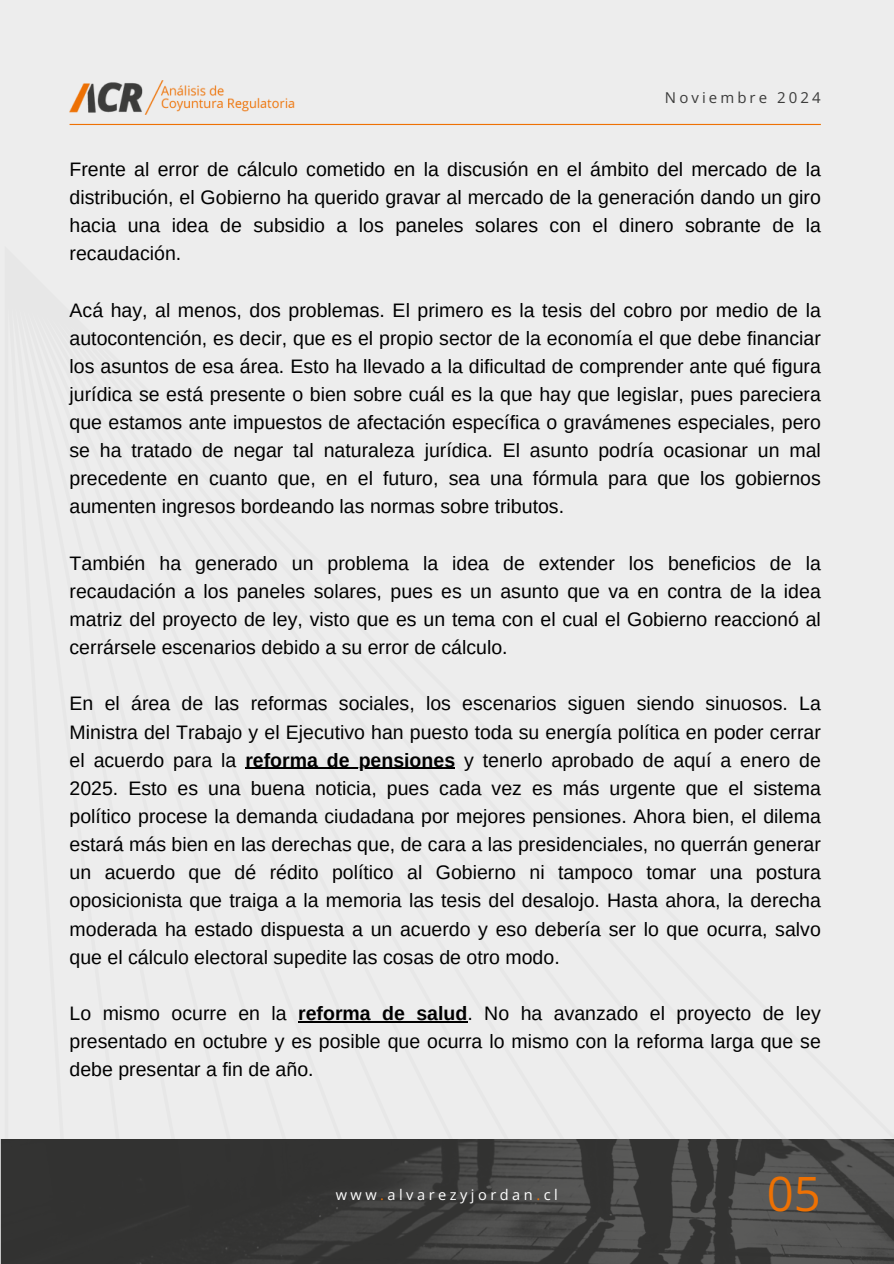
<style>
.page{position:relative;width:894px;height:1264px;background:#fff}
.page>*{position:absolute;margin:0;border:0;box-sizing:border-box;transform-origin:0 0}
.t1{font:47.25px "Open Sans";color:#ed7103}
.t2{font:19.5px/28.2px "Arimo";color:#000;text-align:justify}
.t3{font:15px "Open Sans";letter-spacing:.205em;color:#3c3c3b}
.t4{font:14.55px "Open Sans";letter-spacing:.24em;color:#fff}
.s1{font-weight:700}
.s2{color:#ed7103}
</style>
<div class="page">
<div style="left:0;top:0;width:893px;height:1263px;background:#ededed"></div>
<hr style="left:245px;top:767px;width:210px;height:2px;background:#000">
<hr style="left:298px;top:1021px;width:169px;height:1px;background:#000">
<img style="left:70px;top:80px;width:225px;height:34px">
<hr style="left:70px;top:124px;width:750px;height:1px;background:#ee7103">
<img style="left:0;top:1139px;width:893px;height:124px">
<p class="t3" style="left:664px;top:87px;width:157px">Noviembre 2024</p>
<p class="t2" style="left:70px;top:155px;width:752px">Frente al error de cálculo cometido en la discusión en el ámbito del mercado de la distribución, el Gobierno ha querido gravar al mercado de la generación dando un giro hacia una idea de subsidio a los paneles solares con el dinero sobrante de la recaudación.</p>
<p class="t2" style="left:70px;top:295px;width:752px">Acá hay, al menos, dos problemas. El primero es la tesis del cobro por medio de la autocontención, es decir, que es el propio sector de la economía el que debe financiar los asuntos de esa área. Esto ha llevado a la dificultad de comprender ante qué figura jurídica se está presente o bien sobre cuál es la que hay que legislar, pues pareciera que estamos ante impuestos de afectación específica o gravámenes especiales, pero se ha tratado de negar tal naturaleza jurídica. El asunto podría ocasionar un mal precedente en cuanto que, en el futuro, sea una fórmula para que los gobiernos aumenten ingresos bordeando las normas sobre tributos.</p>
<p class="t2" style="left:70px;top:549px;width:752px">También ha generado un problema la idea de extender los beneficios de la recaudación a los paneles solares, pues es un asunto que va en contra de la idea matriz del proyecto de ley, visto que es un tema con el cual el Gobierno reaccionó al cerrársele escenarios debido a su error de cálculo.</p>
<h1 class="t2" style="left:70px;top:689px;width:752px">En el área de las reformas sociales, los escenarios siguen siendo sinuosos. La Ministra del Trabajo y el Ejecutivo han puesto toda su energía política en poder cerrar el acuerdo para la</h1>
<h1 class="t2" style="left:70px;top:745px;width:752px;text-indent:176px"><span class="s1">reforma de pensiones</span> y tenerlo aprobado de aquí a enero de 2025. Esto es una buena noticia, pues cada vez es más urgente que el sistema político procese la demanda ciudadana por mejores pensiones. Ahora bien, el dilema estará más bien en las derechas que, de cara a las presidenciales, no querrán generar un acuerdo que dé rédito político al Gobierno ni tampoco tomar una postura oposicionista que traiga a la memoria las tesis del desalojo. Hasta ahora, la derecha moderada ha estado dispuesta a un acuerdo y eso debería ser lo que ocurra, salvo que el cálculo electoral supedite las cosas de otro modo.</h1>
<h1 class="t2" style="left:70px;top:999px;width:752px">Lo mismo ocurre en la <span class="s1">reforma de salud</span>. No ha avanzado el proyecto de ley</h1>
<h1 class="t2" style="left:70px;top:1027px;width:752px">presentado en octubre y es posible que ocurra lo mismo con la reforma larga que se debe presentar a fin de año.</h1>
<h1 class="t4" style="left:335px;top:1184px;width:223px">www<span class="s2">.</span>alvarezyjordan<span class="s2">.</span>cl</h1>
<h1 class="t1" style="left:766px;top:1160px;width:55px">05</h1>
</div>
